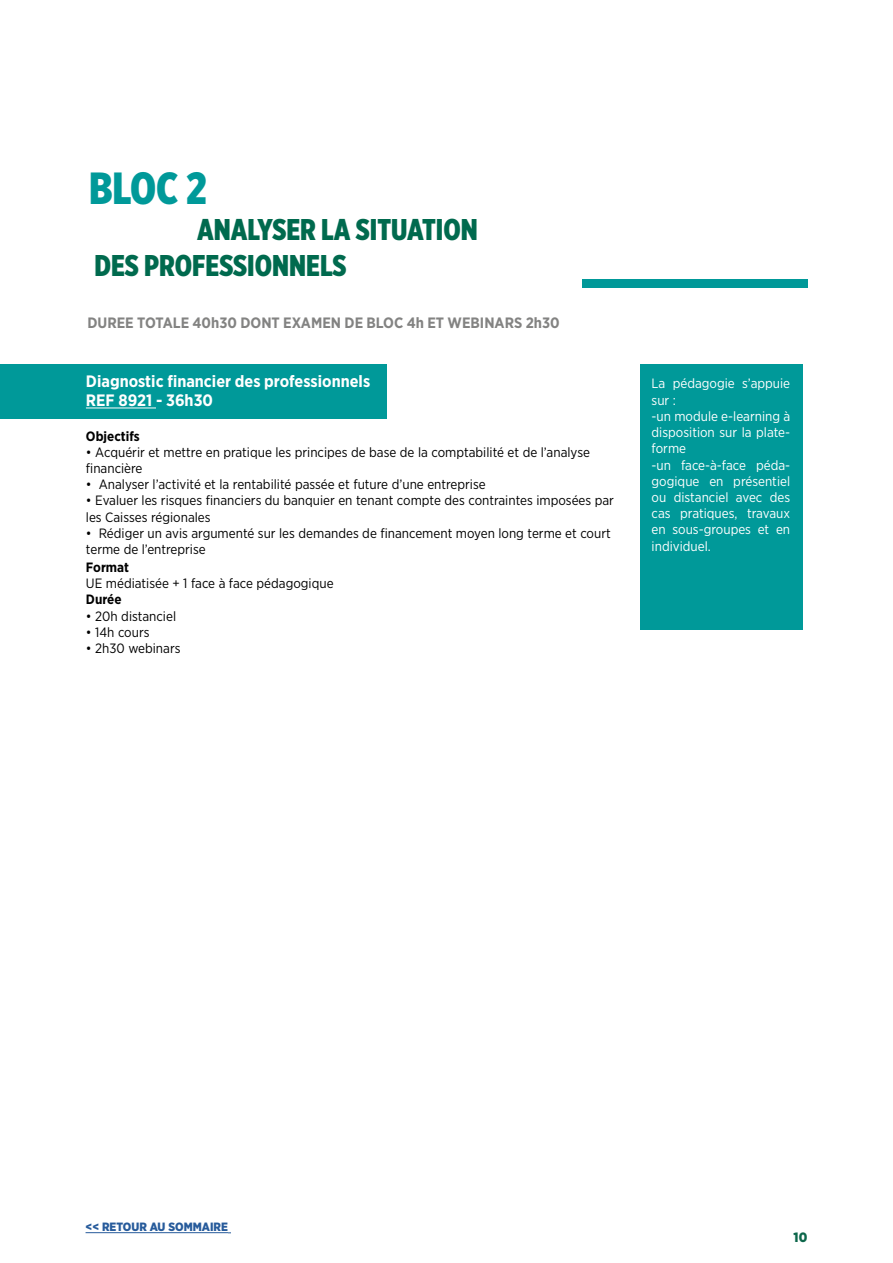
<style>
.page{position:relative;width:893px;height:1263px;background:#fff}
.page>*{position:absolute;margin:0;border:0;box-sizing:border-box;transform-origin:0 0}
.t1{font:900 45px "Gotham X Narrow";color:#099}
.t2{font:900 30px/36px "Gotham X Narrow";color:#006a4e}
.t3{font:700 16.5px/19.8px "Gotham Narrow";color:#fff}
.t4{font:700 15px "Gotham Narrow";color:#838382}
.t5{font:13.5px/16.2px "Gotham Narrow";color:#000}
.t6{font:13.5px/16.2px "Gotham Narrow";color:#fff}
.t7{font:700 13.5px "Gotham Narrow";color:#000}
.t8{font:900 13.5px "Gotham Narrow";color:#0d674b}
.t9{font:900 12px "Gotham Narrow";color:#275b9b}
</style>
<div class="page">
<div style="left:0;top:364px;width:387px;height:55px;background:#099"></div>
<hr style="left:86px;top:408px;width:70px;height:1px;background:#fff">
<div style="left:582px;top:279px;width:225px;height:9px;background:#099"></div>
<div style="left:640px;top:364px;width:163px;height:266px;background:#099"></div>
<hr style="left:86px;top:1232px;width:142px;height:1px;background:#275b9b">
<h1 class="t1" style="left:89px;top:160px;width:119px">BLOC 2</h1>
<h2 class="t2" style="left:94px;top:211px;width:385px;text-indent:103px">ANALYSER LA SITUATION<br>DES PROFESSIONNELS</h2>
<p class="t4" style="left:87px;top:313px;width:474px">DUREE TOTALE 40h30 DONT EXAMEN DE BLOC 4h ET WEBINARS 2h30</p>
<p class="t3" style="left:86px;top:371px;width:286px">Diagnostic financier des professionnels<br>REF 8921 - 36h30</p>
<p class="t7" style="left:86px;top:427px;width:55px">Objectifs</p>
<p class="t5" style="left:86px;top:444px;width:506px">• Acquérir et mettre en pratique les principes de base de la comptabilité et de l’analyse financière</p>
<p class="t5" style="left:86px;top:476px;width:401px">• Analyser l’activité et la rentabilité passée et future d’une entreprise</p>
<p class="t5" style="left:86px;top:492px;width:530px">• Evaluer les risques financiers du banquier en tenant compte des contraintes imposées par les Caisses régionales</p>
<p class="t5" style="left:86px;top:525px;width:526px">• Rédiger un avis argumenté sur les demandes de financement moyen long terme et court terme de l’entreprise</p>
<p class="t7" style="left:86px;top:558px;width:45px">Format</p>
<p class="t5" style="left:86px;top:575px;width:249px">UE médiatisée + 1 face à face pédagogique</p>
<p class="t7" style="left:86px;top:591px;width:37px">Durée</p>
<p class="t5" style="left:86px;top:607px;width:92px">• 20h distanciel</p>
<p class="t5" style="left:86px;top:624px;width:65px">• 14h cours</p>
<p class="t5" style="left:86px;top:640px;width:96px">• 2h30 webinars</p>
<p class="t6" style="left:652px;top:375px;width:140px">La pédagogie s’appuie sur :<br>-un module e-learning à disposition sur la plate&shy;forme<br>-un face-à-face péda&shy;gogique en présentiel ou distanciel avec des cas pratiques, travaux en sous-groupes et en individuel.</p>
<p class="t9" style="left:86px;top:1219px;width:144px">&lt;&lt; RETOUR AU SOMMAIRE</p>
<p class="t8" style="left:794px;top:1228px;width:15px">10</p>
</div>
